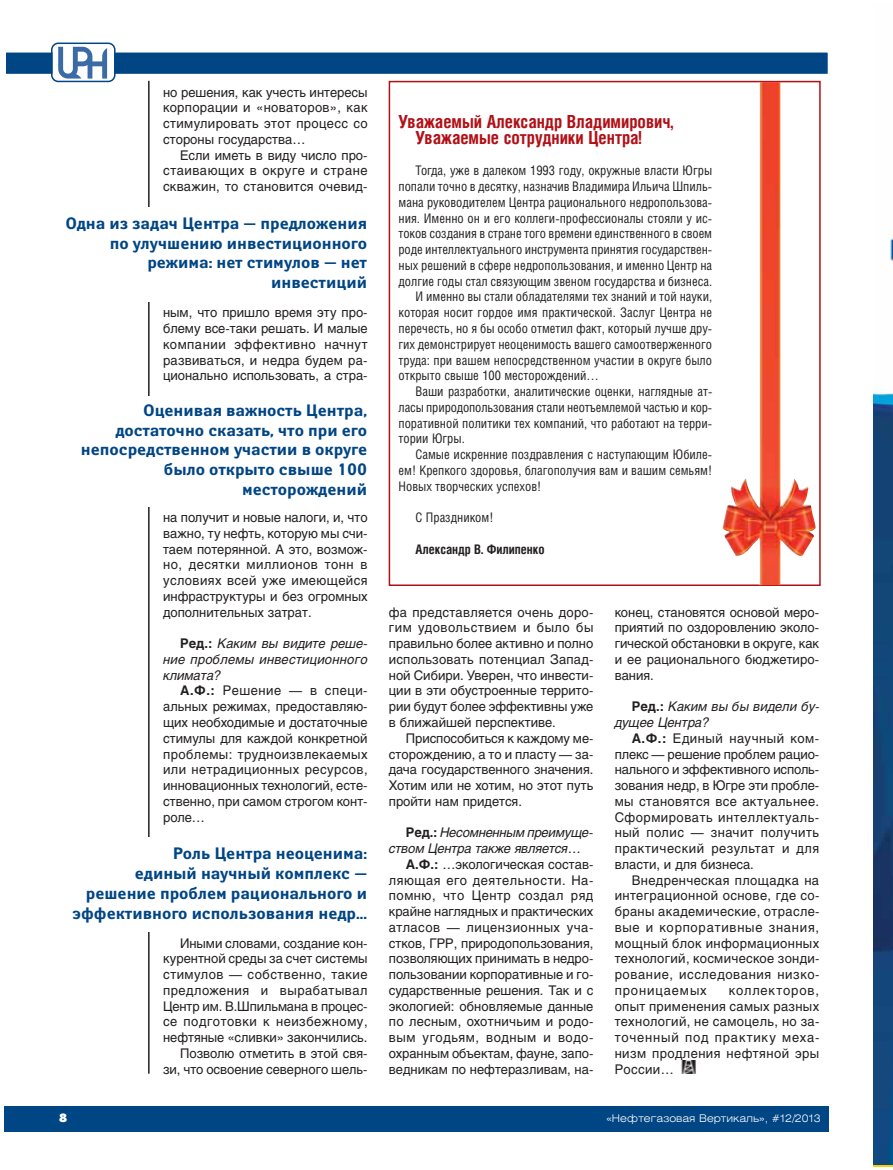
<style>
.page{position:relative;width:893px;height:1170px;background:#fff}
.page>*{position:absolute;margin:0;border:0;box-sizing:border-box;transform-origin:0 0}
.t1{font:700 18px/15.8px "Helios Cond";color:#b01016}
.t2{font:700 16.5px/19.8px "Yanus C";color:#004584;text-align:right}
.t3{font:13.2px/15.8px "Helios";color:#231f20;text-align:justify}
.t4{font:13.2px "Helios Cond";color:#231f20}
.t5{font:italic 13.2px/15.8px "Helios";color:#231f20;text-align:justify}
.t6{font:13.2px "Helios";letter-spacing:.04em;color:#231f20}
.t7{font:13.2px "Helios";letter-spacing:.025em;color:#231f20}
.t8{font:700 13.2px "Helios Cond";color:#231f20}
.t9{font:12px "Futura Futuris XC";color:#fff}
.t10{font:300 10.5px "Helios Ext";color:#fff}
.s1{font-weight:700;font-style:normal}
.s2{font-weight:700}
</style>
<div class="page">
<div style="left:4px;top:1106px;width:825px;height:25px;background:#004584"></div>
<img style="left:681px;top:1060px;width:15px;height:12px">
<div style="left:6px;top:53px;width:822px;height:21px;background:#004584"></div>
<div style="left:4px;top:51px;width:825px;height:24px;border:2px solid #fff"></div>
<hr style="left:148px;top:81px;width:2px;height:992px;background:#231f20">
<svg style="left:51px;top:43px;width:65px;height:39px"></svg>
<div style="left:57px;top:207px;width:310px;height:94px;background:#fff"></div>
<div style="left:57px;top:396px;width:310px;height:110px;background:#fff"></div>
<div style="left:57px;top:837px;width:310px;height:94px;background:#fff"></div>
<div style="left:389px;top:81px;width:432px;height:505px;border:2px solid #b01016"></div>
<img style="left:722px;top:82px;width:94px;height:503px">
<img style="left:873px;top:238px;width:20px;height:926px">
<p class="t3" style="left:163px;top:85px;width:206px">но решения, как учесть интересы корпорации и «новаторов», как стимулировать этот процесс со стороны государства…</p>
<p class="t3" style="left:163px;top:148px;width:206px;text-indent:17px">Если иметь в виду число про&shy;стаивающих в округе и стране скважин, то становится очевид-</p>
<p class="t2" style="left:65px;top:214px;width:303px">Одна из задач Центра — предложения по улучшению инвестиционного режима: нет стимулов — нет инвестиций</p>
<p class="t3" style="left:163px;top:306px;width:206px">ным, что пришло время эту про&shy;блему все-таки решать. И малые компании эффективно начнут развиваться, и недра будем ра&shy;ционально использовать, а стра-</p>
<p class="t2" style="left:81px;top:401px;width:288px">Оценивая важность Центра, достаточно сказать, что при его непосредственном участии в округе было открыто свыше 100 месторождений</p>
<p class="t3" style="left:163px;top:511px;width:206px">на получит и новые налоги, и, что важно, ту нефть, которую мы счи&shy;таем потерянной. А это, возмож&shy;но, десятки миллионов тонн в условиях всей уже имеющейся инфраструктуры и без огромных дополнительных затрат.</p>
<p class="t5" style="left:163px;top:637px;width:206px;text-indent:17px"><span class="s1">Ред.:</span> Каким вы видите реше&shy;ние проблемы инвестиционного климата?</p>
<p class="t3" style="left:163px;top:684px;width:206px;text-indent:17px"><span class="s2">А.Ф.:</span> Решение — в специ&shy;альных режимах, предоставляю&shy;щих необходимые и достаточные стимулы для каждой конкретной проблемы: трудноизвлекаемых или нетрадиционных ресурсов, инновационных технологий, есте&shy;ственно, при самом строгом конт&shy;роле…</p>
<p class="t2" style="left:72px;top:844px;width:296px">Роль Центра неоценима:<br>единый научный комплекс — решение проблем рационального и эффективного использования недр…</p>
<p class="t9" style="left:59px;top:1113px;width:10px">8</p>
<p class="t3" style="left:163px;top:936px;width:206px;text-align:right">Иными словами, создание кон&shy;курентной среды за счет системы стимулов — собственно, такие предложения и вырабатывал<br>Центр им. В.Шпильмана в процес&shy;се подготовки к неизбежному, нефтяные «сливки» закончились.<br>Позволю отметить в этой свя&shy;зи, что освоение северного шель-</p>
<h1 class="t1" style="left:416px;top:115px;width:259px;text-indent:-17px">Уважаемый Александр Владимирович,<br>Уважаемые сотрудники Центра!</h1>
<p class="t4" style="left:416px;top:166px;width:298px">Тогда, уже в далеком 1993 году, окружные власти Югры</p>
<p class="t4" style="left:399px;top:182px;width:315px">попали точно в десятку, назначив Владимира Ильича Шпиль-</p>
<p class="t4" style="left:399px;top:197px;width:315px">мана руководителем Центра рационального недропользова-</p>
<p class="t4" style="left:399px;top:213px;width:315px">ния. Именно он и его коллеги-профессионалы стояли у ис-</p>
<p class="t4" style="left:399px;top:229px;width:315px">токов создания в стране того времени единственного в своем</p>
<p class="t4" style="left:399px;top:245px;width:315px">роде интеллектуального инструмента принятия государствен-</p>
<p class="t4" style="left:399px;top:260px;width:315px">ных решений в сфере недропользования, и именно Центр на</p>
<p class="t4" style="left:399px;top:276px;width:315px">долгие годы стал связующим звеном государства и бизнеса.</p>
<p class="t4" style="left:416px;top:292px;width:298px">И именно вы стали обладателями тех знаний и той науки,</p>
<p class="t4" style="left:399px;top:308px;width:315px">которая носит гордое имя практической. Заслуг Центра не</p>
<p class="t4" style="left:399px;top:323px;width:315px">перечесть, но я бы особо отметил факт, который лучше дру-</p>
<p class="t4" style="left:399px;top:339px;width:315px">гих демонстрирует неоценимость вашего самоотверженного</p>
<p class="t4" style="left:399px;top:355px;width:315px">труда: при вашем непосредственном участии в округе было</p>
<p class="t4" style="left:399px;top:371px;width:202px">открыто свыше 100 месторождений…</p>
<p class="t4" style="left:416px;top:386px;width:298px">Ваши разработки, аналитические оценки, наглядные ат-</p>
<p class="t4" style="left:399px;top:402px;width:315px">ласы природопользования стали неотъемлемой частью и кор-</p>
<p class="t4" style="left:399px;top:418px;width:315px">поративной политики тех компаний, что работают на терри-</p>
<p class="t4" style="left:399px;top:434px;width:68px">тории Югры.</p>
<p class="t4" style="left:416px;top:449px;width:298px">Самые искренние поздравления с наступающим Юбиле-</p>
<p class="t4" style="left:399px;top:465px;width:315px">ем! Крепкого здоровья, благополучия вам и вашим семьям!</p>
<p class="t4" style="left:399px;top:481px;width:144px">Новых творческих успехов!</p>
<p class="t4" style="left:416px;top:512px;width:79px">С Праздником!</p>
<p class="t8" style="left:416px;top:544px;width:131px">Александр В. Филипенко</p>
<p class="t3" style="left:389px;top:605px;width:206px">фа представляется очень доро&shy;гим удовольствием и было бы правильно более активно и полно использовать потенциал Запад&shy;ной Сибири. Уверен, что инвести&shy;ции в эти обустроенные террито&shy;рии будут более эффективны уже в ближайшей перспективе.</p>
<p class="t3" style="left:389px;top:731px;width:206px;text-indent:17px">Приспособиться к каждому ме&shy;сторождению, а то и пласту — за&shy;дача государственного значения.<br>Хотим или не хотим, но этот путь пройти нам придется.</p>
<p class="t5" style="left:406px;top:826px;width:189px"><span class="s1">Ред.:</span> Несомненным преимуще-</p>
<p class="t5" style="left:389px;top:841px;width:194px">ством Центра также является…</p>
<p class="t3" style="left:406px;top:857px;width:189px"><span class="s2">А.Ф.:</span> …экологическая состав-</p>
<p class="t6" style="left:389px;top:874px;width:206px">ляющая его деятельности. На-</p>
<p class="t6" style="left:389px;top:890px;width:206px">помню, что Центр создал ряд</p>
<p class="t3" style="left:389px;top:904px;width:206px">крайне наглядных и практических</p>
<p class="t6" style="left:389px;top:922px;width:206px">атласов — лицензионных уча-</p>
<p class="t3" style="left:389px;top:936px;width:206px">стков, ГРР, природопользования,</p>
<p class="t3" style="left:389px;top:952px;width:206px">позволяющих принимать в недро-</p>
<p class="t3" style="left:389px;top:967px;width:206px">пользовании корпоративные и го-</p>
<p class="t3" style="left:389px;top:983px;width:206px">сударственные решения. Так и с</p>
<p class="t3" style="left:389px;top:999px;width:206px">экологией: обновляемые данные</p>
<p class="t7" style="left:389px;top:1016px;width:206px">по лесным, охотничьим и родо-</p>
<p class="t6" style="left:389px;top:1032px;width:206px">вым угодьям, водным и водо-</p>
<p class="t3" style="left:389px;top:1046px;width:206px">охранным объектам, фауне, запо-</p>
<p class="t3" style="left:389px;top:1062px;width:206px">ведникам по нефтеразливам, на-</p>
<p class="t3" style="left:615px;top:605px;width:206px">конец, становятся основой меро&shy;приятий по оздоровлению эколо&shy;гической обстановки в округе, как и ее рационального бюджетиро&shy;вания.</p>
<p class="t5" style="left:615px;top:700px;width:206px;text-indent:17px"><span class="s1">Ред.:</span> Каким вы бы видели бу&shy;дущее Центра?</p>
<p class="t3" style="left:615px;top:731px;width:206px;text-indent:17px"><span class="s2">А.Ф.:</span> Единый научный ком&shy;плекс — решение проблем рацио&shy;нального и эффективного исполь&shy;зования недр, в Югре эти пробле&shy;мы становятся все актуальнее.<br>Сформировать интеллектуаль&shy;ный полис — значит получить практический результат и для власти, и для бизнеса.</p>
<p class="t3" style="left:615px;top:873px;width:206px;text-indent:17px">Внедренческая площадка на интеграционной основе, где со&shy;браны академические, отрасле&shy;вые и корпоративные знания, мощный блок информационных технологий, космическое зонди&shy;рование, исследования низко&shy;проницаемых</p>
<p class="t3" style="left:615px;top:983px;width:206px;text-indent:114px">коллекторов, опыт применения самых разных технологий, не самоцель, но за&shy;точенный под практику меха&shy;низм продления нефтяной эры России…</p>
<p class="t10" style="left:606px;top:1113px;width:216px">«Нефтегазовая Вертикаль», #12/2013</p>
</div>
